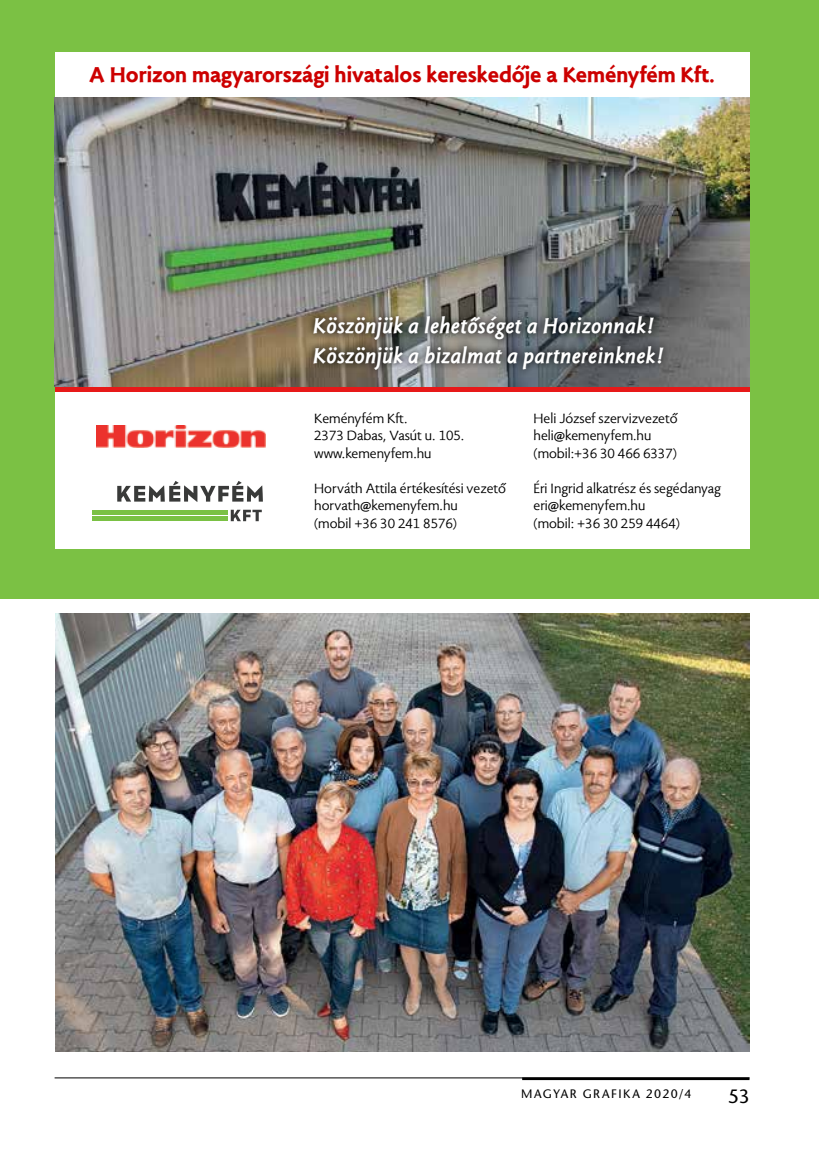
<style>
.page{position:relative;width:819px;height:1166px;background:#fff}
.page>*{position:absolute;margin:0;border:0;box-sizing:border-box;transform-origin:0 0}
.t1{font:italic 600 24.68px/29.6px "Magma Halo";letter-spacing:.03em;color:#fff}
.t2{font:700 24.5px "Magma Halo";color:#c00}
.t3{font:19.25px "ITC Stone Sans";color:#000}
.t4{font:300 15.75px/17.5px "Magma Halo";color:#000}
.t5{font:12.25px "ITC Stone Sans";letter-spacing:.12em;color:#000}
</style>
<div class="page">
<hr style="left:55px;top:1077px;width:694px;height:1px;background:#000">
<hr style="left:522px;top:1077px;width:227px;height:3px;background:#000">
<img style="left:55px;top:613px;width:694px;height:439px">
<div style="left:0;top:0;width:819px;height:598px;background:#7bc144"></div>
<div style="left:55px;top:52px;width:694px;height:497px;background:#fff"></div>
<img style="left:96px;top:426px;width:169px;height:22px">
<svg style="left:117px;top:481px;width:146px;height:21px"></svg>
<hr style="left:92px;top:510px;width:135px;height:4px;background:#7ac144">
<hr style="left:92px;top:517px;width:135px;height:4px;background:#7ac144">
<svg style="left:231px;top:510px;width:31px;height:11px"></svg>
<div style="left:55px;top:386px;width:694px;height:6px;background:#e71919"></div>
<img style="left:55px;top:98px;width:694px;height:288px">
<svg style="left:306px;top:309px;width:364px;height:67px;background:#5d5d59"></svg>
<h2 class="t2" style="left:89px;top:60px;width:627px">A Horizon magyarországi hivatalos kereskedője a Keményfém Kft.</h2>
<h1 class="t1" style="left:313px;top:310px;width:353px">Köszönjük a lehetőséget a Horizonnak!<br>Köszönjük a bizalmat a partnereinknek!</h1>
<p class="t4" style="left:314px;top:409px;width:152px">Keményfém Kft.<br>2373 Dabas, Vasút u. 105. www.kemenyfem.hu</p>
<p class="t4" style="left:314px;top:479px;width:193px">Horváth Attila értékesítési vezető horvath@kemenyfem.hu<br>(mobil +36 30 241 8576)</p>
<p class="t4" style="left:533px;top:409px;width:145px">Heli József szervizvezető heli@kemenyfem.hu (mobil:+36 30 466 6337)</p>
<p class="t4" style="left:533px;top:479px;width:189px">Éri Ingrid alkatrész és segédanyag eri@kemenyfem.hu<br>(mobil: +36 30 259 4464)</p>
<p class="t5" style="left:521px;top:1087px;width:172px">MAGYAR GRAFIKA 2020/4</p>
<p class="t3" style="left:728px;top:1085px;width:23px">53</p>
</div>
